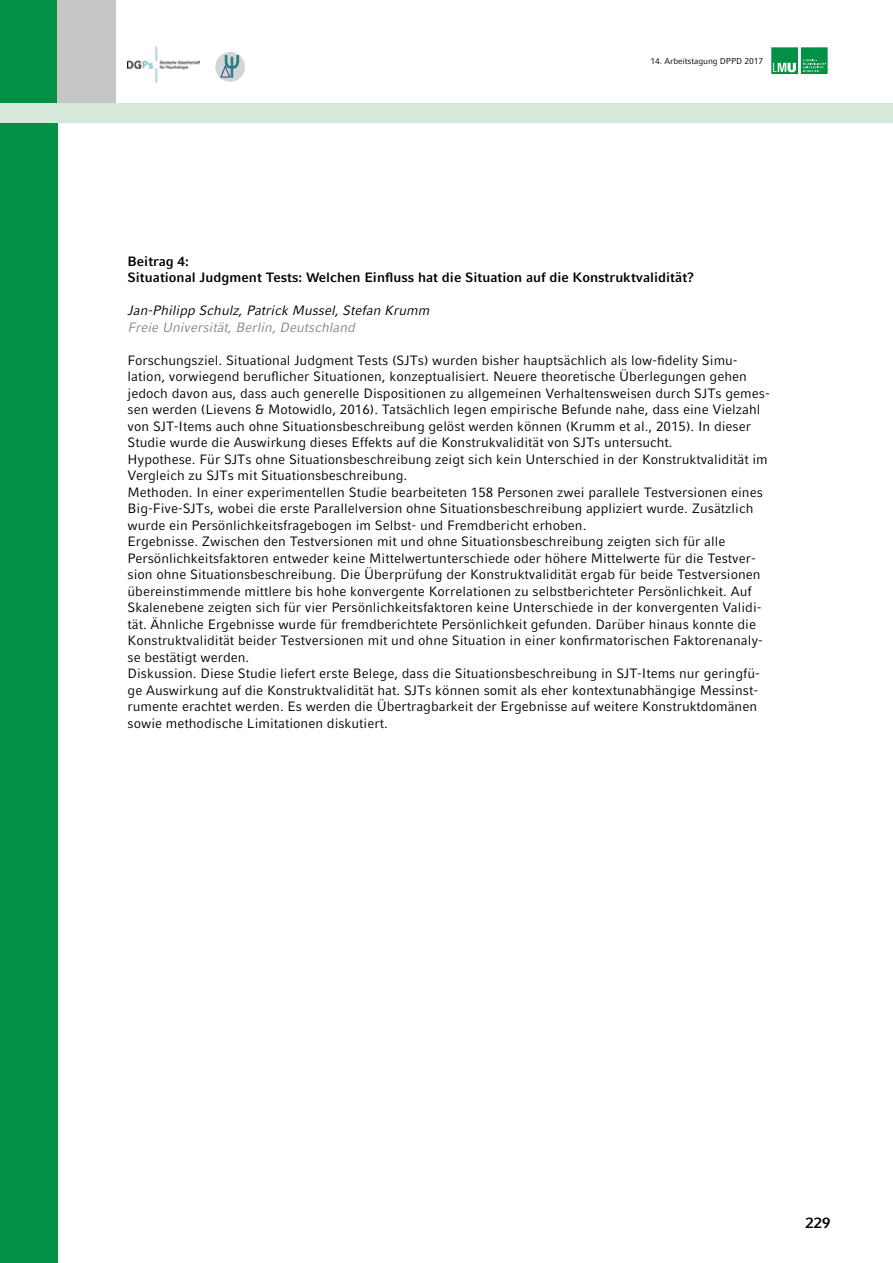
<style>
.page{position:relative;width:893px;height:1263px;background:#fff}
.page>*{position:absolute;margin:0;border:0;box-sizing:border-box;transform-origin:0 0}
.t1{font:700 15px "LMU Compatil Fact";color:#000}
.t2{font:13.5px/16.5px "LMU Compatil Fact";color:#000}
.t3{font:700 13.5px/16.5px "LMU Compatil Fact";color:#000}
.t4{font:italic 13.5px "LMU Compatil Fact";color:#000}
.t5{font:italic 13.5px "LMU Compatil Fact";color:#878787}
.t6{font:8.55px "LMU Compatil Fact";letter-spacing:-.01em;color:#000}
</style>
<div class="page">
<div style="left:0;top:0;width:57px;height:1263px;background:#009145"></div>
<div style="left:57px;top:0;width:59px;height:113px;background:#c6c6c6"></div>
<div style="left:1px;top:104px;width:892px;height:19px;background:#d5e8d9"></div>
<svg style="left:771px;top:47px;width:57px;height:27px;background:#32a669"></svg>
<div style="left:215px;top:52px;width:30px;height:30px;background:#d2d4d5;border-radius:50%"></div>
<svg style="left:219px;top:55px;width:20px;height:24px"></svg>
<img style="left:128px;top:47px;width:72px;height:36px">
<p class="t6" style="left:651px;top:56px;width:114px">14. Arbeitstagung DPPD 2017</p>
<p class="t3" style="left:128px;top:253px;width:568px">Beitrag 4:<br>Situational Judgment Tests: Welchen Einfluss hat die Situation auf die Konstruktvalidität?</p>
<p class="t4" style="left:128px;top:303px;width:303px">Jan-Philipp Schulz, Patrick Mussel, Stefan Krumm</p>
<p class="t5" style="left:128px;top:319px;width:229px">Freie Universität, Berlin, Deutschland</p>
<p class="t2" style="left:128px;top:352px;width:644px">Forschungsziel. Situational Judgment Tests (SJTs) wurden bisher hauptsächlich als low-fidelity Simu&shy;lation, vorwiegend beruflicher Situationen, konzeptualisiert. Neuere theoretische Überlegungen gehen jedoch davon aus, dass auch generelle Dispositionen zu allgemeinen Verhaltensweisen durch SJTs gemes&shy;sen werden (Lievens &amp; Motowidlo, 2016). Tatsächlich legen empirische Befunde nahe, dass eine Vielzahl von SJT-Items auch ohne Situationsbeschreibung gelöst werden können (Krumm et al., 2015). In dieser Studie wurde die Auswirkung dieses Effekts auf die Konstrukvalidität von SJTs untersucht.<br>Hypothese. Für SJTs ohne Situationsbeschreibung zeigt sich kein Unterschied in der Konstruktvalidität im Vergleich zu SJTs mit Situationsbeschreibung.<br>Methoden. In einer experimentellen Studie bearbeiteten 158 Personen zwei parallele Testversionen eines Big-Five-SJTs, wobei die erste Parallelversion ohne Situationsbeschreibung appliziert wurde. Zusätzlich wurde ein Persönlichkeitsfragebogen im Selbst- und Fremdbericht erhoben.<br>Ergebnisse. Zwischen den Testversionen mit und ohne Situationsbeschreibung zeigten sich für alle Persönlichkeitsfaktoren entweder keine Mittelwertunterschiede oder höhere Mittelwerte für die Testver&shy;sion ohne Situationsbeschreibung. Die Überprüfung der Konstruktvalidität ergab für beide Testversionen übereinstimmende mittlere bis hohe konvergente Korrelationen zu selbstberichteter Persönlichkeit. Auf Skalenebene zeigten sich für vier Persönlichkeitsfaktoren keine Unterschiede in der konvergenten Validi&shy;tät. Ähnliche Ergebnisse wurde für fremdberichtete Persönlichkeit gefunden. Darüber hinaus konnte die Konstruktvalidität beider Testversionen mit und ohne Situation in einer konfirmatorischen Faktorenanaly&shy;se bestätigt werden.<br>Diskussion. Diese Studie liefert erste Belege, dass die Situationsbeschreibung in SJT-Items nur geringfü&shy;ge Auswirkung auf die Konstruktvalidität hat. SJTs können somit als eher kontextunabhängige Messinst&shy;rumente erachtet werden. Es werden die Übertragbarkeit der Ergebnisse auf weitere Konstruktdomänen sowie methodische Limitationen diskutiert.</p>
<p class="t1" style="left:806px;top:1214px;width:27px">229</p>
</div>
